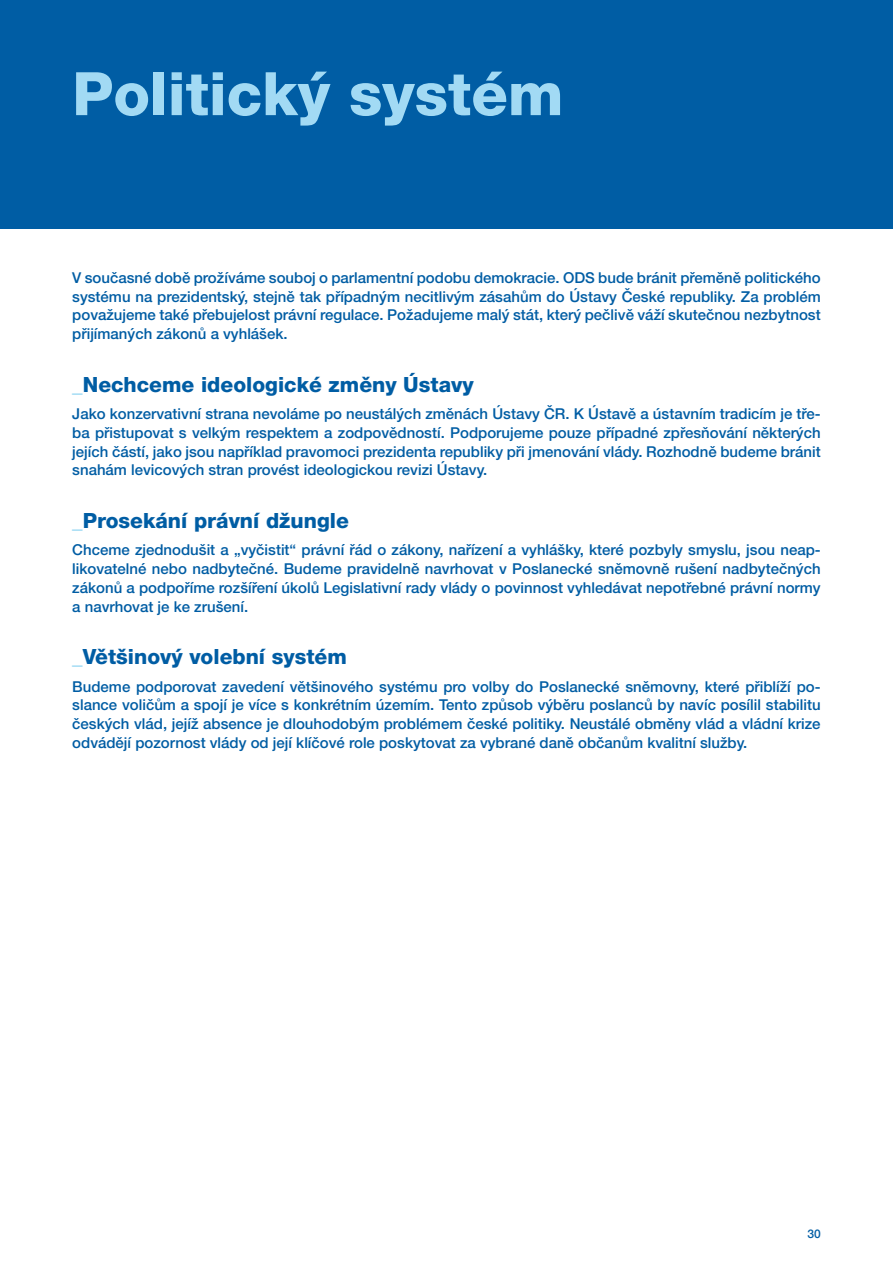
<style>
.page{position:relative;width:893px;height:1263px;background:#fff}
.page>*{position:absolute;margin:0;border:0;box-sizing:border-box;transform-origin:0 0}
.t1{font:800 60px "Helvetica Neue LT Pro";color:#a2daf4}
.t2{font:800 21px "Helvetica Neue LT Pro";color:#005da4}
.t3{font:500 15px/18.8px "Helvetica Neue LT Pro";color:#005da4;text-align:justify}
.t4{font:500 12px "Helvetica Neue LT Pro";color:#005da4}
.s1{color:#84d0f0}
</style>
<div class="page">
<div style="left:0;top:0;width:893px;height:228px;background:#005da4"></div>
<h1 class="t1" style="left:72px;top:58px;width:493px">Politický systém</h1>
<p class="t3" style="left:72px;top:268px;width:750px">V současné době prožíváme souboj o parlamentní podobu demokracie. ODS bude bránit přeměně politického systému na prezidentský, stejně tak případným necitlivým zásahům do Ústavy České republiky. Za problém považujeme také přebujelost právní regulace. Požadujeme malý stát, který pečlivě váží skutečnou nezbytnost přijímaných zákonů a vyhlášek.</p>
<h2 class="t2" style="left:72px;top:372px;width:403px"><span class="s1">_</span>Nechceme ideologické změny Ústavy</h2>
<p class="t3" style="left:72px;top:404px;width:750px">Jako konzervativní strana nevoláme po neustálých změnách Ústavy ČR. K Ústavě a ústavním tradicím je tře&shy;ba přistupovat s velkým respektem a zodpovědností. Podporujeme pouze případné zpřesňování některých jejích částí, jako jsou například pravomoci prezidenta republiky při jmenování vlády. Rozhodně budeme bránit snahám levicových stran provést ideologickou revizi Ústavy.</p>
<h2 class="t2" style="left:72px;top:508px;width:278px"><span class="s1">_</span>Prosekání právní džungle</h2>
<p class="t3" style="left:72px;top:540px;width:750px">Chceme zjednodušit a „vyčistit“ právní řád o zákony, nařízení a vyhlášky, které pozbyly smyslu, jsou neap&shy;likovatelné nebo nadbytečné. Budeme pravidelně navrhovat v Poslanecké sněmovně rušení nadbytečných zákonů a podpoříme rozšíření úkolů Legislativní rady vlády o povinnost vyhledávat nepotřebné právní normy a navrhovat je ke zrušení.</p>
<h2 class="t2" style="left:72px;top:644px;width:276px"><span class="s1">_</span>Většinový volební systém</h2>
<p class="t3" style="left:72px;top:677px;width:750px">Budeme podporovat zavedení většinového systému pro volby do Poslanecké sněmovny, které přiblíží po&shy;slance voličům a spojí je více s konkrétním územím. Tento způsob výběru poslanců by navíc posílil stabilitu českých vlád, jejíž absence je dlouhodobým problémem české politiky. Neustálé obměny vlád a vládní krize odvádějí pozornost vlády od její klíčové role poskytovat za vybrané daně občanům kvalitní služby.</p>
<p class="t4" style="left:807px;top:1226px;width:15px">30</p>
</div>
